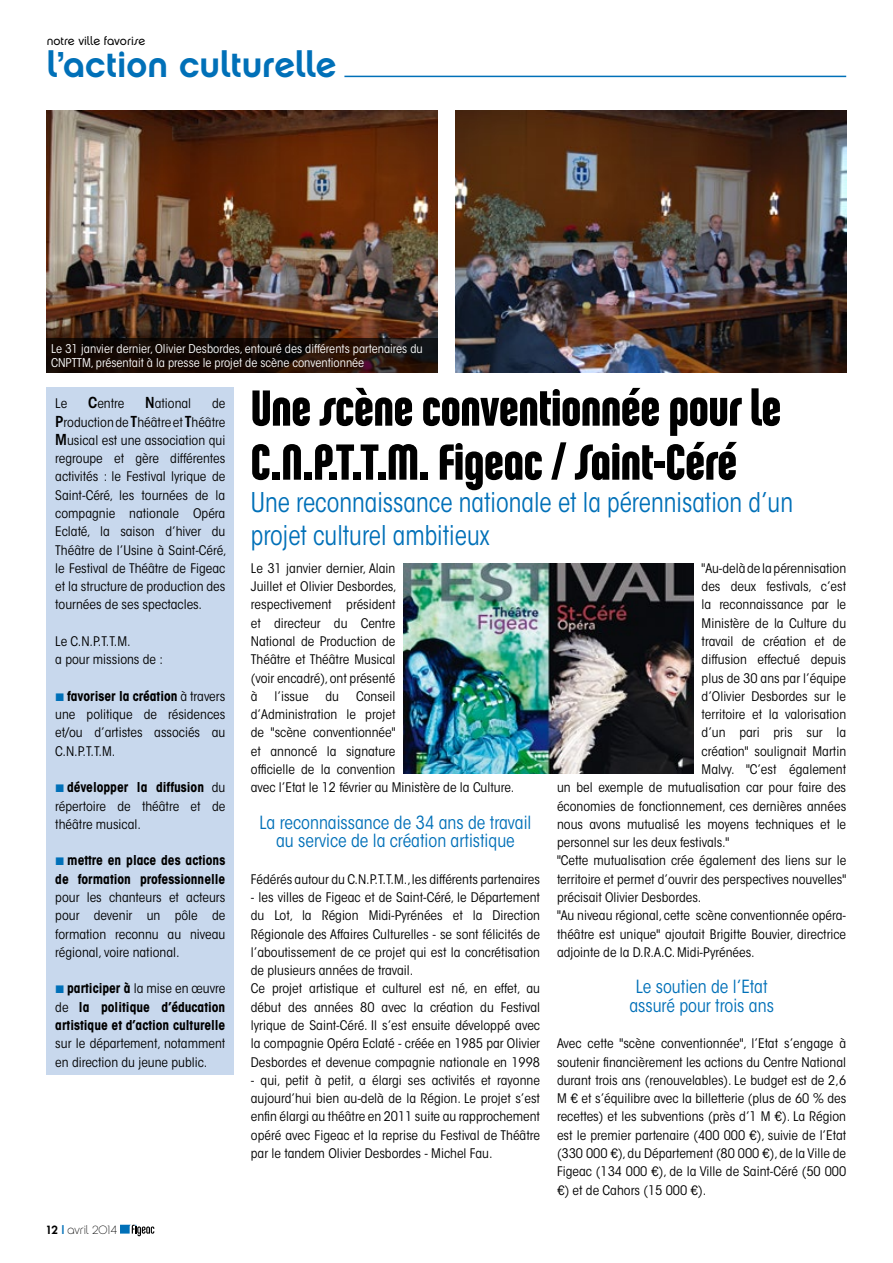
<style>
.page{position:relative;width:893px;height:1263px;background:#fff}
.page>*{position:absolute;margin:0;border:0;box-sizing:border-box;transform-origin:0 0}
.t1{font:54px/54px "Chalet Comprime Hong Kong Seventy";color:#000}
.t2{font:36px "Chalet New York Nineteen Seventy";color:#0070b8}
.t3{font:condensed 27px/32.4px "ITC Avant Garde Std";color:#0070b8;scale:.95 1}
.t4{font:condensed 18px/18.3px "ITC Avant Garde Std";color:#0070b8;text-align:center}
.t5{font:700 condensed 13.5px/18.3px "ITC Avant Garde Std";color:#000;text-align:right}
.t6{font:condensed 13.2px/18.3px "ITC Avant Garde Std";color:#000;text-align:justify;scale:1.05 1}
.t7{font:condensed 12px/14.4px "ITC Avant Garde Std";color:#fff;scale:1.05 1}
.t8{font:12px "Chalet London Nineteen Seventy";letter-spacing:-.005em;color:#000}
.t9{font:12px "Chalet Paris Nineteen Seventy";color:#000}
.s1{font-weight:600;font-size:15px}
.s2{font-weight:400;font-size:13.2px}
.s3{font-weight:700;font-size:13.5px}
.s4{font-family:"Chalet New York Nineteen Seventy"}
.s5{font-family:"ITC Avant Garde Std";font-weight:500;color:#0070b8}
</style>
<div class="page">
<svg style="left:120px;top:1225px;width:34px;height:11px"></svg>
<hr style="left:344px;top:76px;width:502px;height:1px;background:#0070b8">
<img style="left:455px;top:111px;width:391px;height:261px">
<img style="left:47px;top:111px;width:391px;height:227px">
<div style="left:47px;top:388px;width:187px;height:687px;background:#c8d8ed"></div>
<img style="left:404px;top:563px;width:289px;height:211px">
<svg style="left:47px;top:338px;width:391px;height:34px;background:#190c06"></svg>
<p class="t8" style="left:47px;top:34px;width:100px">notre ville favorise</p>
<h2 class="t2" style="left:47px;top:42px;width:291px">l’action culturelle</h2>
<p class="t7" style="left:51px;top:341px;width:356px">Le 31 janvier dernier, Olivier Desbordes, entouré des différents partenaires du<br>CNPTTM, présentait à la presse le projet de scène conventionnée</p>
<p class="t6" style="left:55px;top:394px;width:13px">Le</p>
<p class="t6" style="left:88px;top:394px;width:36px"><span class="s1">C</span>entre</p>
<p class="t6" style="left:145px;top:394px;width:45px"><span class="s1">N</span>ational</p>
<p class="t6" style="left:55px;top:394px;width:165px;text-indent:157px">de <span class="s1">P</span>roduction de <span class="s1">T</span>héâtre et <span class="s1">T</span>héâtre <span class="s1">M</span>usical est une association qui regroupe et gère différentes activités : le Festival lyrique de Saint-Céré, les tournées de la compagnie nationale Opéra Eclaté, la saison d’hiver du Théâtre de l’Usine à Saint-Céré, le Festival de Théâtre de Figeac et la structure de production des tournées de ses spectacles.</p>
<p class="t6" style="left:55px;top:632px;width:104px">Le C.N.P.T.T.M.<br>a pour missions de :</p>
<p class="t5" style="left:67px;top:686px;width:160px">favoriser la création <span class="s2">à travers</span></p>
<p class="t6" style="left:55px;top:705px;width:163px">une politique de résidences et/ou d’artistes associés au C.N.P.T.T.M.</p>
<p class="t5" style="left:67px;top:778px;width:160px">développer la diffusion <span class="s2">du</span></p>
<p class="t6" style="left:55px;top:797px;width:163px">répertoire de théâtre et de théâtre musical.</p>
<p class="t5" style="left:55px;top:851px;width:172px">mettre en place des actions de formation professionnelle</p>
<p class="t6" style="left:55px;top:888px;width:163px">pour les chanteurs et acteurs pour devenir un pôle de formation reconnu au niveau régional, voire national.</p>
<p class="t6" style="left:67px;top:979px;width:152px"><span class="s3">participer à</span> la mise en œuvre</p>
<p class="t5" style="left:55px;top:997px;width:172px;text-align:left"><span class="s2">de</span> la politique d’éducation artistique et d’action culturelle</p>
<p class="t6" style="left:55px;top:1034px;width:163px">sur le département, notamment en direction du jeune public.</p>
<p class="t9" style="left:47px;top:1222px;width:72px"><span class="s4">12</span> <span class="s5">I</span> avril 2014</p>
<h1 class="t1" style="left:251px;top:379px;width:532px">Une scène conventionnée pour le<br>C.N.P.T.T.M. Figeac / Saint-Céré</h1>
<h3 class="t3" style="left:251px;top:486px;width:572px">Une reconnaissance nationale et la pérennisation d’un projet culturel ambitieux</h3>
<p class="t6" style="left:251px;top:559px;width:140px">Le 31 janvier dernier, Alain Juillet et Olivier Desbordes, respectivement président et directeur du Centre National de Production de Théâtre et Théâtre Musical (voir encadré), ont présenté à</p>
<p class="t6" style="left:251px;top:687px;width:252px;text-align:left;text-indent:105px">Conseil<br>d’Administration le projet<br>de "scène conventionnée"<br>et annoncé la signature<br>officielle de la convention<br>avec l’Etat le 12 février au Ministère de la Culture.</p>
<h3 class="t4" style="left:259px;top:813px;width:273px">La reconnaissance de 34 ans de travail au service de la création artistique</h3>
<p class="t6" style="left:251px;top:870px;width:277px">Fédérés autour du C.N.P.T.T.M., les différents partenaires</p>
<p class="t6" style="left:251px;top:888px;width:277px;text-align:left">- les villes de Figeac et de Saint-Céré, le Département du Lot, la Région Midi-Pyrénées et la Direction Régionale des Affaires Culturelles - se sont félicités de l’aboutissement de ce projet qui est la concrétisation de plusieurs années de travail.<br>Ce projet artistique et culturel est né, en effet, au début des années 80 avec la création du Festival lyrique de Saint-Céré. Il s’est ensuite développé avec la compagnie Opéra Eclaté - créée en 1985 par Olivier Desbordes et devenue compagnie nationale en 1998</p>
<p class="t6" style="left:251px;top:1071px;width:277px">- qui, petit à petit, a élargi ses activités et rayonne aujourd’hui bien au-delà de la Région. Le projet s’est enfin élargi au théâtre en 2011 suite au rapprochement opéré avec Figeac et la reprise du Festival de Théâtre par le tandem Olivier Desbordes - Michel Fau.</p>
<p class="t6" style="left:275px;top:687px;width:34px">l’issue</p>
<p class="t6" style="left:326px;top:687px;width:14px">du</p>
<p class="t6" style="left:702px;top:559px;width:139px">"Au-delà de la pérennisation</p>
<p class="t6" style="left:702px;top:577px;width:139px">des deux festivals, c’est</p>
<p class="t6" style="left:702px;top:595px;width:139px">la reconnaissance par le</p>
<p class="t6" style="left:702px;top:614px;width:139px">Ministère de la Culture du</p>
<p class="t6" style="left:702px;top:632px;width:139px">travail de création et de</p>
<p class="t6" style="left:702px;top:650px;width:139px">diffusion effectué depuis</p>
<p class="t6" style="left:702px;top:669px;width:139px">plus de 30 ans par l’équipe</p>
<p class="t6" style="left:702px;top:687px;width:139px">d’Olivier Desbordes sur le</p>
<p class="t6" style="left:702px;top:705px;width:139px">territoire et la valorisation</p>
<p class="t6" style="left:702px;top:723px;width:139px">d’un pari pris sur la</p>
<p class="t6" style="left:702px;top:742px;width:139px">création" soulignait Martin</p>
<p class="t6" style="left:702px;top:760px;width:139px">Malvy. "C’est également</p>
<p class="t6" style="left:557px;top:778px;width:277px">un bel exemple de mutualisation car pour faire des</p>
<p class="t6" style="left:557px;top:797px;width:277px">économies de fonctionnement, ces dernières années</p>
<p class="t6" style="left:557px;top:815px;width:277px">nous avons mutualisé les moyens techniques et le</p>
<p class="t6" style="left:557px;top:833px;width:166px">personnel sur les deux festivals."</p>
<p class="t6" style="left:557px;top:851px;width:277px">"Cette mutualisation crée également des liens sur le</p>
<p class="t6" style="left:557px;top:870px;width:277px">territoire et permet d’ouvrir des perspectives nouvelles"</p>
<p class="t6" style="left:557px;top:888px;width:139px">précisait Olivier Desbordes.</p>
<p class="t6" style="left:557px;top:906px;width:277px">"Au niveau régional, cette scène conventionnée opéra-</p>
<p class="t6" style="left:557px;top:925px;width:277px">théâtre est unique" ajoutait Brigitte Bouvier, directrice</p>
<p class="t6" style="left:557px;top:943px;width:190px">adjointe de la D.R.A.C. Midi-Pyrénées.</p>
<h3 class="t4" style="left:629px;top:978px;width:146px">Le soutien de l’Etat assuré pour trois ans</h3>
<p class="t6" style="left:557px;top:1034px;width:277px">Avec cette "scène conventionnée", l’Etat s’engage à soutenir financièrement les actions du Centre National durant trois ans (renouvelables). Le budget est de 2,6<br>M € et s’équilibre avec la billetterie (plus de 60 % des recettes) et les subventions (près d’1 M €). La Région est le premier partenaire (400 000 €), suivie de l’Etat (330 000 €), du Département (80 000 €), de la Ville de Figeac (134 000 €), de la Ville de Saint-Céré (50 000 €) et de Cahors (15 000 €).</p>
</div>
